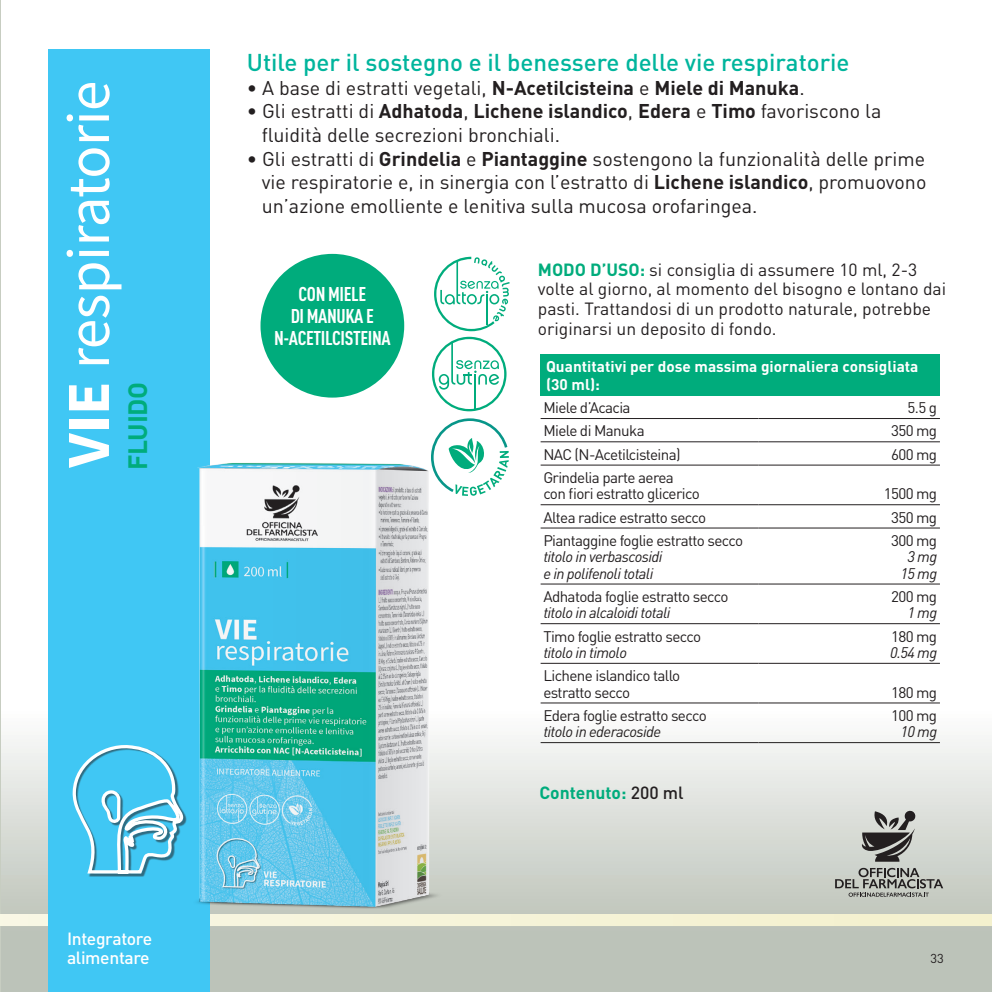
<style>
.page{position:relative;width:992px;height:992px;background:#fff}
.page>*{position:absolute;margin:0;border:0;box-sizing:border-box;transform-origin:0 0}
.t1{font:61.25px "Source Sans Pro";letter-spacing:-.01em;color:#fff}
.t2{font:700 26.25px "DIN";letter-spacing:-.01em;color:#00ac7c}
.t3{font:500 24.15px "DIN";color:#00b59d}
.t4{font:19.6px/23.6px "DIN";color:#231f20}
.t5{font:700 19.6px "DIN";color:#231f20}
.t6{font:700 19.6px/21.9px "DIN Cond";letter-spacing:-.02em;color:#fff;text-align:center}
.t7{font:17.5px/19.6px "DIN";color:#231f20}
.t8{font:500 17.5px/19.6px "DIN";letter-spacing:-.02em;color:#fff}
.t9{font:700 17.5px "DIN";color:#00ac7c}
.t10{font:700 15.4px/17.3px "DIN";color:#fff}
.t11{font:15.22px/16.4px "DIN";letter-spacing:-.04em;color:#231f20}
.t12{font:italic 15.22px/16.4px "DIN";letter-spacing:-.04em;color:#231f20}
.t13{font:12.78px "DIN";color:#231f20}
.s1{font-weight:700}
.s2{font-weight:400}
.s3{font-weight:700;color:#00ac7c}
.s4{font-weight:500;color:#231f20}
</style>
<div class="page">
<svg style="left:1px;top:583px;width:991px;height:409px"></svg>
<svg style="left:861px;top:810px;width:55px;height:52px;background:#878785"></svg>
<svg style="left:835px;top:868px;width:108px;height:29px;background:#9ea09a"></svg>
<hr style="left:0;top:0;width:1px;height:992px;background:#c7cdc1">
<svg style="left:0;top:915px;width:992px;height:10px;background:#f5f2d4"></svg>
<div style="left:48px;top:49px;width:162px;height:943px;background:#40c7f4"></div>
<img style="left:186px;top:463px;width:293px;height:464px">
<svg style="left:432px;top:337px;width:75px;height:74px"></svg>
<svg style="left:434px;top:256px;width:76px;height:75px"></svg>
<div style="left:260px;top:254px;width:144px;height:144px;background:#00ac7c;border-radius:50%"></div>
<svg style="left:430px;top:418px;width:79px;height:91px"></svg>
<svg style="left:74px;top:745px;width:110px;height:132px"></svg>
<div style="left:541px;top:354px;width:399px;height:41px;background:#00ac7c"></div>
<hr style="left:541px;top:418px;width:217px;height:1px;background:#231f20">
<hr style="left:758px;top:418px;width:182px;height:1px;background:#231f20">
<hr style="left:541px;top:442px;width:217px;height:1px;background:#231f20">
<hr style="left:758px;top:442px;width:182px;height:1px;background:#231f20">
<hr style="left:541px;top:465px;width:217px;height:1px;background:#231f20">
<hr style="left:758px;top:465px;width:182px;height:1px;background:#231f20">
<hr style="left:541px;top:504px;width:217px;height:1px;background:#231f20">
<hr style="left:758px;top:504px;width:182px;height:1px;background:#231f20">
<hr style="left:541px;top:528px;width:217px;height:1px;background:#231f20">
<hr style="left:758px;top:528px;width:182px;height:1px;background:#231f20">
<hr style="left:541px;top:584px;width:217px;height:1px;background:#231f20">
<hr style="left:758px;top:584px;width:182px;height:1px;background:#231f20">
<hr style="left:541px;top:623px;width:217px;height:1px;background:#231f20">
<hr style="left:758px;top:623px;width:182px;height:1px;background:#231f20">
<hr style="left:541px;top:663px;width:217px;height:1px;background:#231f20">
<hr style="left:758px;top:663px;width:182px;height:1px;background:#231f20">
<hr style="left:541px;top:703px;width:217px;height:1px;background:#231f20">
<hr style="left:758px;top:703px;width:182px;height:1px;background:#231f20">
<hr style="left:541px;top:742px;width:217px;height:1px;background:#231f20">
<hr style="left:758px;top:742px;width:182px;height:1px;background:#231f20">
<h1 class="t1" style="left:50px;top:468px;width:388px;rotate:-90deg"><span class="s1">VIE</span> respiratorie</h1>
<h2 class="t2" style="left:121px;top:470px;width:90px;rotate:-90deg">FLUIDO</h2>
<p class="t8" style="left:67px;top:928px;width:87px">Integratore alimentare</p>
<h3 class="t3" style="left:247px;top:47px;width:604px">Utile per il sostegno e il benessere delle vie respiratorie</h3>
<p class="t5" style="left:247px;top:75px;width:559px"><span class="s2">• A base di estratti vegetali,</span> N-Acetilcisteina <span class="s2">e</span> Miele di Manuka<span class="s2">.</span></p>
<p class="t4" style="left:262px;top:99px;width:621px;text-indent:-15px">• Gli estratti di <span class="s1">Adhatoda</span>, <span class="s1">Lichene islandico</span>, <span class="s1">Edera</span> e <span class="s1">Timo</span> favoriscono la fluidità delle secrezioni bronchiali.</p>
<p class="t4" style="left:262px;top:146px;width:666px;text-align:justify;text-indent:-15px">• Gli estratti di <span class="s1">Grindelia</span> e <span class="s1">Piantaggine</span> sostengono la funzionalità delle prime vie respiratorie e, in sinergia con l’estratto di <span class="s1">Lichene islandico</span>, promuovono un’azione emolliente e lenitiva sulla mucosa orofaringea.</p>
<p class="t6" style="left:274px;top:282px;width:118px">CON MIELE<br>DI MANUKA E<br>N-ACETILCISTEINA</p>
<p class="t7" style="left:538px;top:259px;width:410px"><span class="s3">MODO D’USO:</span> si consiglia di assumere 10 ml, 2-3 volte al giorno, al momento del bisogno e lontano dai pasti. Trattandosi di un prodotto naturale, potrebbe originarsi un deposito di fondo.</p>
<p class="t10" style="left:546px;top:358px;width:374px">Quantitativi per dose massima giornaliera consigliata (30 ml):</p>
<p class="t11" style="left:543px;top:399px;width:89px">Miele d’Acacia</p>
<p class="t11" style="left:908px;top:399px;width:31px">5.5 g</p>
<p class="t11" style="left:543px;top:422px;width:103px">Miele di Manuka</p>
<p class="t11" style="left:891px;top:422px;width:48px">350 mg</p>
<p class="t11" style="left:543px;top:446px;width:139px">NAC (N-Acetilcisteina)</p>
<p class="t11" style="left:891px;top:446px;width:48px">600 mg</p>
<p class="t11" style="left:543px;top:469px;width:158px">Grindelia parte aerea con fiori estratto glicerico</p>
<p class="t11" style="left:884px;top:485px;width:55px">1500 mg</p>
<p class="t11" style="left:543px;top:509px;width:164px">Altea radice estratto secco</p>
<p class="t11" style="left:891px;top:509px;width:48px">350 mg</p>
<p class="t11" style="left:543px;top:532px;width:201px">Piantaggine foglie estratto secco</p>
<p class="t12" style="left:543px;top:548px;width:121px">titolo in verbascosidi e in polifenoli totali</p>
<p class="t11" style="left:891px;top:532px;width:48px">300 mg</p>
<p class="t12" style="left:900px;top:548px;width:38px;text-align:center">3 mg<br>15 mg</p>
<p class="t11" style="left:543px;top:588px;width:187px">Adhatoda foglie estratto secco</p>
<p class="t12" style="left:543px;top:604px;width:129px">titolo in alcaloidi totali</p>
<p class="t11" style="left:543px;top:627px;width:159px">Timo foglie estratto secco</p>
<p class="t12" style="left:543px;top:644px;width:85px">titolo in timolo</p>
<p class="t11" style="left:543px;top:667px;width:138px">Lichene islandico tallo estratto secco</p>
<p class="t11" style="left:543px;top:707px;width:165px">Edera foglie estratto secco</p>
<p class="t12" style="left:543px;top:723px;width:119px">titolo in ederacoside</p>
<p class="t9" style="left:539px;top:781px;width:146px">Contenuto: <span class="s4">200 ml</span></p>
<p class="t11" style="left:891px;top:588px;width:48px">200 mg</p>
<p class="t12" style="left:907px;top:604px;width:31px">1 mg</p>
<p class="t11" style="left:891px;top:627px;width:48px">180 mg</p>
<p class="t12" style="left:890px;top:644px;width:49px">0.54 mg</p>
<p class="t11" style="left:891px;top:683px;width:48px">180 mg</p>
<p class="t11" style="left:891px;top:707px;width:48px">100 mg</p>
<p class="t12" style="left:900px;top:723px;width:38px">10 mg</p>
<p class="t13" style="left:930px;top:950px;width:15px">33</p>
</div>
